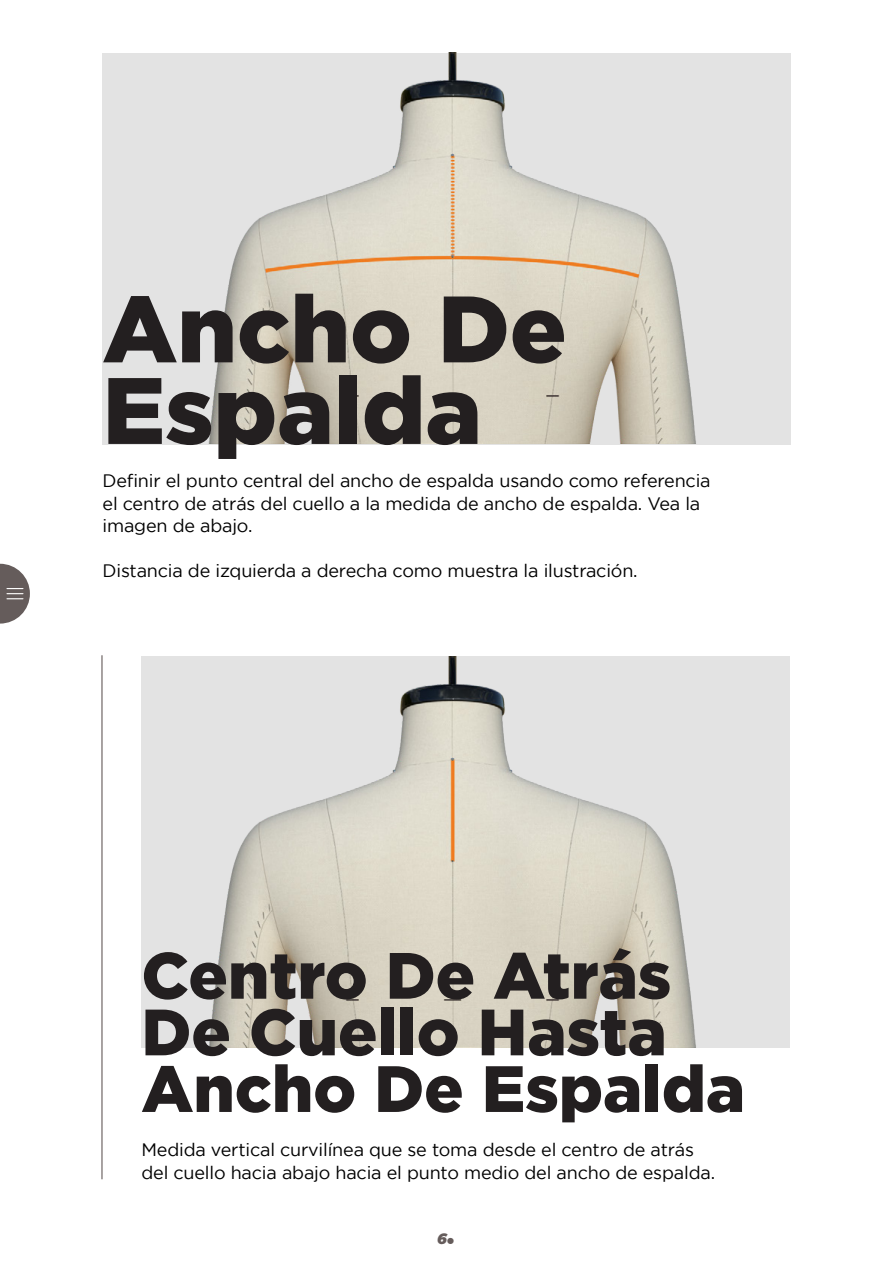
<style>
.page{position:relative;width:893px;height:1263px;background:#fff}
.page>*{position:absolute;margin:0;border:0;box-sizing:border-box;transform-origin:0 0}
.t1{font:900 94.05px/81.6px "Gotham";color:#231f20}
.t2{font:900 65.25px/56.6px "Gotham";color:#231f20}
.t3{font:18px/22.5px "Gotham";letter-spacing:-.01em;color:#000}
.t4{font:italic 900 15px "Gotham";color:#655c5b}
.s1{font-family:"Futura";font-weight:700;font-style:normal;font-size:30px}
</style>
<div class="page">
<div style="left:102px;top:53px;width:688px;height:391px;background:#e3e3e3"></div>
<div style="left:141px;top:656px;width:649px;height:391px;background:#e3e3e3"></div>
<img style="left:208px;top:657px;width:488px;height:390px">
<hr style="left:101px;top:655px;width:2px;height:524px;background:#655c5b">
<img style="left:208px;top:53px;width:488px;height:391px">
<svg style="left:0;top:564px;width:30px;height:60px"></svg>
<h1 class="t1" style="left:103px;top:286px;width:466px">Ancho De<br>Espalda</h1>
<p class="t3" style="left:103px;top:469px;width:610px">Definir el punto central del ancho de espalda usando como referencia el centro de atrás del cuello a la medida de ancho de espalda. Vea la imagen de abajo.</p>
<p class="t3" style="left:103px;top:559px;width:537px">Distancia de izquierda a derecha como muestra la ilustración.</p>
<h2 class="t2" style="left:141px;top:946px;width:605px">Centro De Atrás<br>De Cuello Hasta<br>Ancho De Espalda</h2>
<p class="t3" style="left:141px;top:1138px;width:575px">Medida vertical curvilínea que se toma desde el centro de atrás del cuello hacia abajo hacia el punto medio del ancho de espalda.</p>
<p class="t4" style="left:437px;top:1229px;width:20px">6<span class="s1">.</span></p>
</div>
